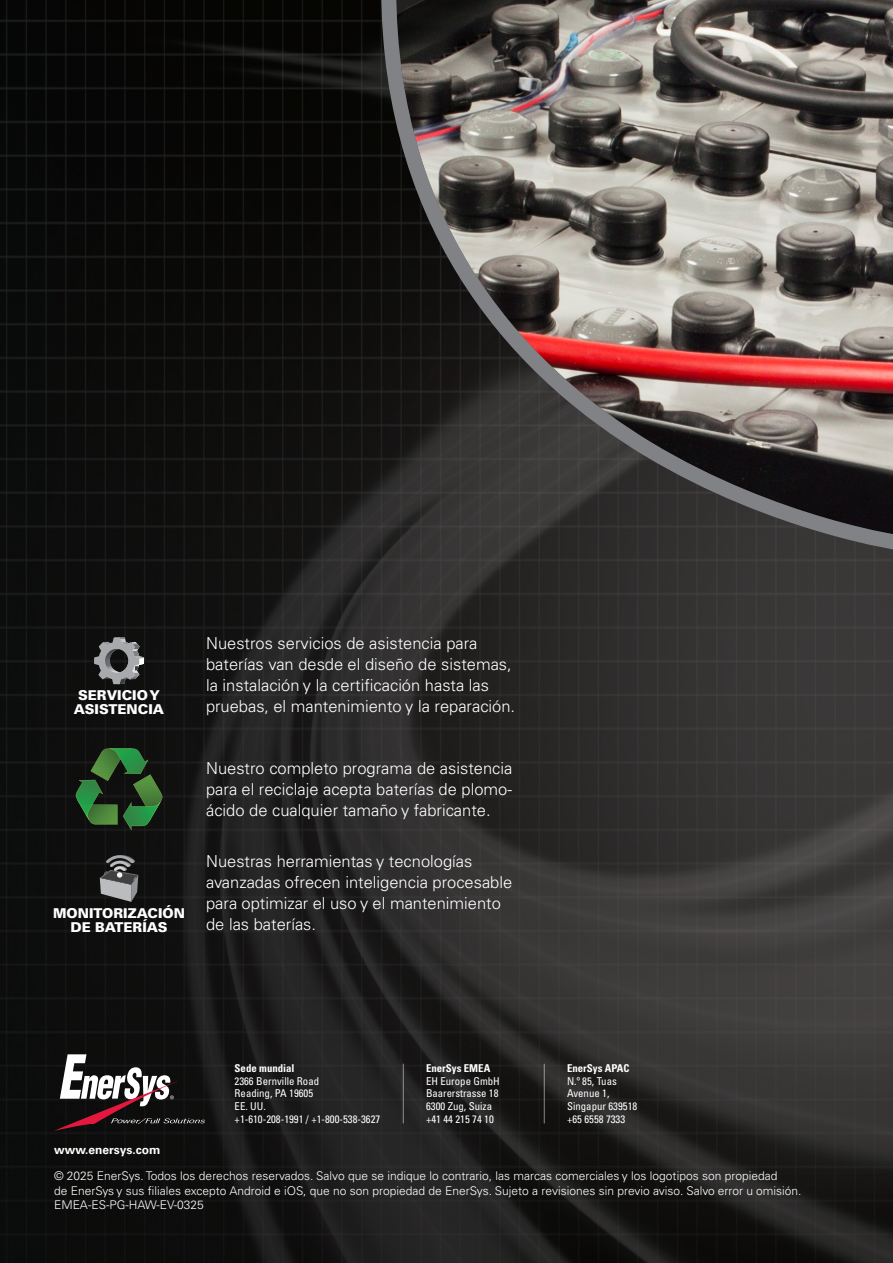
<style>
.page{position:relative;width:893px;height:1263px;background:#fff}
.page>*{position:absolute;margin:0;border:0;box-sizing:border-box;transform-origin:0 0}
.t1{font:300 16.5px/21px "Univers LT Pro 45";color:#fff}
.t2{font:900 13.5px/14px "Univers LT Pro 75";color:#fff;text-align:center}
.t3{font:300 12px/14.4px "Univers LT Pro 45";color:#fff}
.t4{font:700 12px "Univers LT Pro 65";color:#fff}
.t5{font:condensed 10.8px/12.9px "Univers LT Pro";color:#fff}
.t6{font:700 condensed 10.8px "Univers LT Pro";color:#fff}
.s1{font-weight:700}
</style>
<div class="page">
<img style="left:0;top:0;width:893px;height:1263px">
<svg style="left:75px;top:748px;width:88px;height:82px;background:#254a26"></svg>
<svg style="left:100px;top:855px;width:38px;height:47px;background:#666768"></svg>
<svg style="left:94px;top:637px;width:50px;height:47px;background:#606162"></svg>
<svg style="left:374px;top:0;width:519px;height:562px;background:#665d59"></svg>
<svg style="left:54px;top:1054px;width:151px;height:77px"></svg>
<hr style="left:403px;top:1064px;width:1px;height:59px;background:#fff">
<hr style="left:544px;top:1064px;width:1px;height:59px;background:#fff">
<p class="t2" style="left:74px;top:688px;width:92px">SERVICIO Y<br>ASISTENCIA</p>
<p class="t2" style="left:53px;top:906px;width:134px">MONITORIZACIÓN<br>DE BATERÍAS</p>
<p class="t1" style="left:206px;top:633px;width:311px">Nuestros servicios de asistencia para baterías van desde el diseño de sistemas, la instalación y la certificación hasta las pruebas, el mantenimiento y la reparación.</p>
<p class="t1" style="left:206px;top:758px;width:308px;text-align:justify">Nuestro completo programa de asistencia para el reciclaje acepta baterías de plomo&shy;ácido de cualquier tamaño y fabricante.</p>
<p class="t1" style="left:206px;top:851px;width:308px">Nuestras herramientas y tecnologías avanzadas ofrecen inteligencia procesable para optimizar el uso y el mantenimiento de las baterías.</p>
<p class="t4" style="left:54px;top:1143px;width:108px">www.enersys.com</p>
<p class="t5" style="left:235px;top:1061px;width:86px"><span class="s1">Sede mundial<br></span>2366 Bernville Road</p>
<p class="t5" style="left:235px;top:1087px;width:80px">Reading, PA 19605</p>
<p class="t5" style="left:235px;top:1100px;width:33px">EE. UU.</p>
<p class="t5" style="left:235px;top:1113px;width:147px">+1-610-208-1991 / +1-800-538-3627</p>
<p class="t6" style="left:426px;top:1061px;width:66px">EnerSys EMEA</p>
<p class="t5" style="left:426px;top:1074px;width:75px">EH Europe GmbH</p>
<p class="t5" style="left:426px;top:1087px;width:74px">Baarerstrasse 18</p>
<p class="t5" style="left:426px;top:1100px;width:67px">6300 Zug, Suiza</p>
<p class="t5" style="left:426px;top:1113px;width:69px">+41 44 215 74 10</p>
<p class="t6" style="left:567px;top:1061px;width:64px">EnerSys APAC</p>
<p class="t5" style="left:567px;top:1074px;width:51px">N.º 85, Tuas<br>Avenue 1,</p>
<p class="t5" style="left:567px;top:1100px;width:72px">Singapur 639518</p>
<p class="t5" style="left:567px;top:1113px;width:60px">+65 6558 7333</p>
<p class="t3" style="left:54px;top:1169px;width:749px">© 2025 EnerSys. Todos los derechos reservados. Salvo que se indique lo contrario, las marcas comerciales y los logotipos son propiedad<br>de EnerSys y sus filiales excepto Android e iOS, que no son propiedad de EnerSys. Sujeto a revisiones sin previo aviso. Salvo error u omisión.</p>
<p class="t3" style="left:54px;top:1197px;width:151px">EMEA-ES-PG-HAW-EV-0325</p>
</div>
